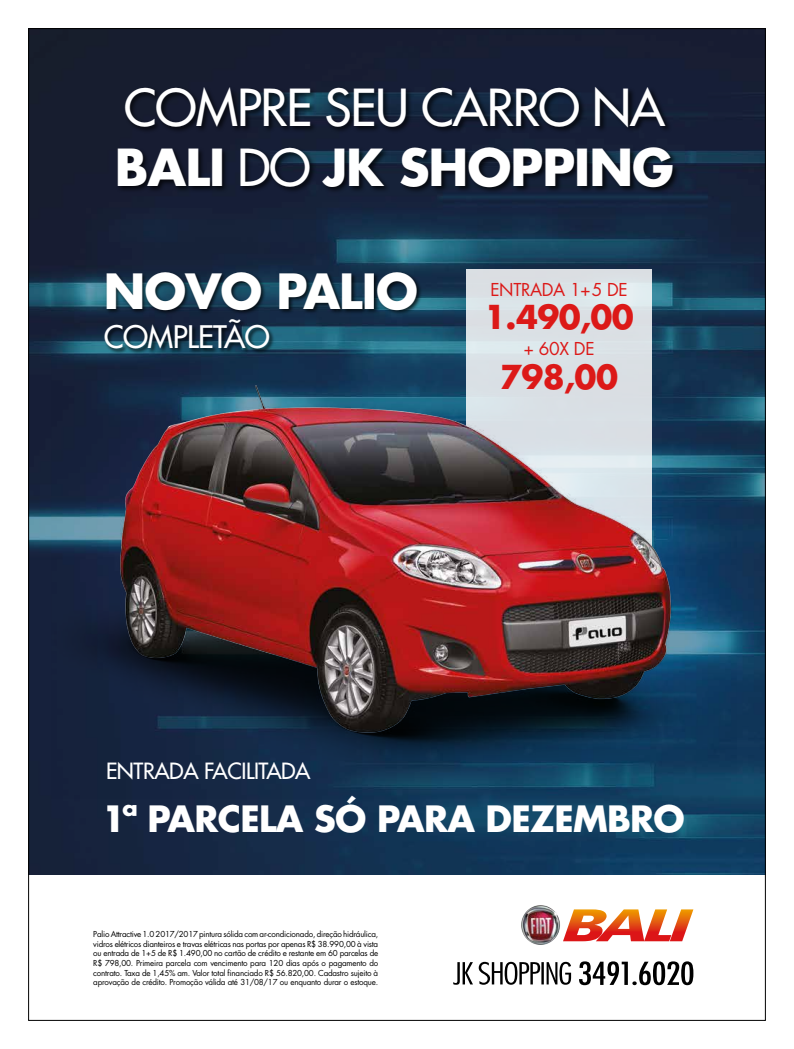
<style>
.page{position:relative;width:794px;height:1049px;background:#fff}
.page>*{position:absolute;margin:0;border:0;box-sizing:border-box;transform-origin:0 0}
.t1{font:500 49.7px/59.6px "Futura Std";letter-spacing:-.02em;color:#fff}
.t2{font:700 47.2px "Futura Std";letter-spacing:-.02em;color:#fff}
.t3{font:700 35.3px "Futura Std";letter-spacing:-.02em;color:#fff}
.t4{font:700 32.1px "Futura Std";letter-spacing:-.02em;color:#dc1918}
.t5{font:500 30.2px "Futura Std";letter-spacing:-.02em;color:#fff}
.t6{font:500 21.8px "Futura Std";letter-spacing:-.02em;color:#fff}
.t7{font:17.3px "Futura Std";letter-spacing:-.02em;color:#dc1918}
.t8{font:8px/9.6px "Futura Std";letter-spacing:-.025em;color:#000;text-align:justify}
.s1{font-weight:700}
</style>
<div class="page">
<img style="left:30px;top:30px;width:733px;height:844px">
<div style="left:466px;top:270px;width:186px;height:323px;background:#dbe1e5"></div>
<div style="left:105px;top:271px;width:317px;height:44px;background:#000;opacity:.75"></div>
<div style="left:117px;top:86px;width:563px;height:108px;background:#000;opacity:.75"></div>
<div style="left:104px;top:318px;width:171px;height:36px;background:#000;opacity:.75"></div>
<img style="left:51px;top:361px;width:685px;height:438px">
<svg style="left:453px;top:962px;width:118px;height:23px"></svg>
<svg style="left:579px;top:961px;width:114px;height:24px"></svg>
<img style="left:522px;top:905px;width:38px;height:40px">
<svg style="left:563px;top:909px;width:130px;height:32px"></svg>
<h1 class="t1" style="left:115px;top:78px;width:560px">COMPRE SEU CARRO NA<br><span class="s1">BALI</span> DO <span class="s1">JK SHOPPING</span></h1>
<h2 class="t2" style="left:104px;top:259px;width:316px">NOVO PALIO</h2>
<h3 class="t5" style="left:104px;top:318px;width:167px">COMPLETÃO</h3>
<h3 class="t7" style="left:490px;top:278px;width:139px">ENTRADA 1+5 DE</h3>
<h3 class="t4" style="left:484px;top:296px;width:151px">1.490,00</h3>
<h3 class="t7" style="left:523px;top:338px;width:72px">+ 60X DE</h3>
<h3 class="t4" style="left:500px;top:355px;width:119px">798,00</h3>
<h3 class="t6" style="left:106px;top:758px;width:206px">ENTRADA FACILITADA</h3>
<h3 class="t3" style="left:102px;top:795px;width:584px">1ª PARCELA SÓ PARA DEZEMBRO</h3>
<p class="t8" style="left:93px;top:929px;width:286px">Palio Attractive 1.0 2017/2017 pintura sólida com ar-condicionado, direção hidráulica, vidros elétricos dianteiros e travas elétricas nas portas por apenas R$ 38.990,00 à vista ou entrada de 1+5 de R$ 1.490,00 no cartão de crédito e restante em 60 parcelas de R$ 798,00. Primeira parcela com vencimento para 120 dias após o pagamento do contrato. Taxa de 1,45% am. Valor total financiado R$ 56.820,00. Cadastro sujeito à aprovação de crédito. Promoção válida até 31/08/17 ou enquanto durar o estoque.</p>
</div>
